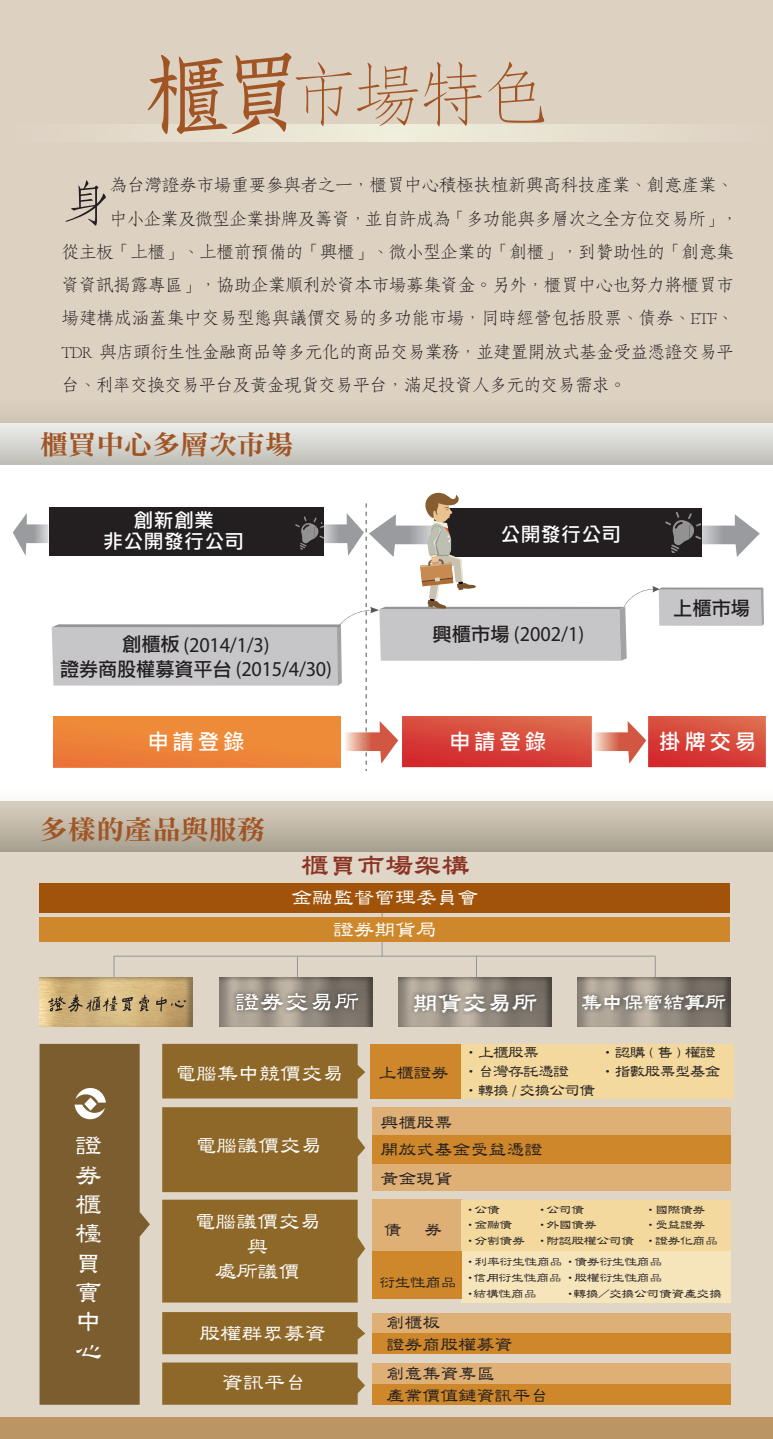
<style>
.page{position:relative;width:773px;height:1439px;background:#fff}
.page>*{position:absolute;margin:0;border:0;box-sizing:border-box;transform-origin:0 0}
.內文{font:70.35px "DF Fang Song Std W2";color:#a15424}
.內文-2{font:49px "DF Fang Song Std W4";color:#231f20;scale:1.05 1}
.內文-3{font:26.95px "DF Ming Std W9";letter-spacing:-.005em;color:#a15424;scale:1.05 1}
.內文-4{font:26.95px "DF Li Shu Std W7";letter-spacing:-.005em;color:#8b3424;scale:1.05 1}
.t1{font:26.6px/29.4px "DF Li Shu Std W5";color:#fff}
.t2{font:24.85px "DF Li Shu Std W7";color:#fff}
.表內{font:21.18px "Myriad Pro";letter-spacing:-.01em;color:#231f20;scale:.95 1}
.t3{font:21px "DF Li Shu Std W5";color:#fff}
.表內-2{font:21px "DF Li Hei Std W5";letter-spacing:.2em;color:#fff}
.t4{font:21px "DF Li Shu Std W7";letter-spacing:-.02em;color:#fff}
.t5{font:20.82px "DF Li Shu Std W5";color:#fff}
.表內-3{font:19.25px "DF Li Hei Std W5";letter-spacing:.05em;color:#fff}
.表內-4{font:19.25px "DF Li Hei Std W5";color:#231f20}
.t6{font:18.03px "DF Li Shu Std W5";color:#231f20}
.內文-5{font:17.5px "DF Fang Song Std W4";letter-spacing:-.065em;color:#231f20;scale:1.05 1}
.t7{font:17.5px "DF Li Shu Std W5";color:#231f20}
.t8{font:15.75px "DF Li Shu Std W5";letter-spacing:-.05em;color:#231f20}
.t9{font:11.9px "DF Li Shu Std W5";letter-spacing:-.03em;color:#231f20;scale:1.08 1}
.s1{font-family:"DF Fang Song Std W6";font-size:87.5px}
.s2{font-family:"DF Li Hei Std W5";font-size:19.25px}
.s3{font-family:"DF Li Shu Std W3"}
</style>
<div class="page">
<div style="left:0;top:0;width:772px;height:776px;background:#ddd1c2"></div>
<div style="left:0;top:423px;width:772px;height:371px;background:#fff"></div>
<div style="left:0;top:802px;width:772px;height:627px;background:#e0d6c7"></div>
<svg style="left:0;top:801px;width:772px;height:50px"></svg>
<svg style="left:0;top:416px;width:772px;height:48px;background:#d5d4cd"></svg>
<svg style="left:476px;top:957px;width:1px;height:18px"></svg>
<svg style="left:654px;top:957px;width:1px;height:18px"></svg>
<svg style="left:114px;top:957px;width:1px;height:18px"></svg>
<svg style="left:297px;top:957px;width:1px;height:18px"></svg>
<hr style="left:381px;top:912px;width:1px;height:44px;background:#939598">
<div style="left:370px;top:1044px;width:93px;height:54px;background:#ce872b"></div>
<div style="left:461px;top:1044px;width:272px;height:54px;background:#f3d99e"></div>
<div style="left:372px;top:1107px;width:358px;height:28px;background:#dfb076"></div>
<div style="left:372px;top:1313px;width:358px;height:20px;background:#dfb076"></div>
<div style="left:372px;top:1363px;width:358px;height:21px;background:#dfb076"></div>
<div style="left:372px;top:1199px;width:89px;height:75px;background:#dfb076"></div>
<div style="left:461px;top:1199px;width:269px;height:65px;background:#f3d99e"></div>
<div style="left:461px;top:1251px;width:269px;height:51px;background:#f6e4bb"></div>
<div style="left:372px;top:1162px;width:358px;height:28px;background:#dfb076"></div>
<div style="left:372px;top:1135px;width:358px;height:29px;background:#ce872b"></div>
<div style="left:372px;top:1333px;width:358px;height:21px;background:#ce872b"></div>
<div style="left:372px;top:1384px;width:358px;height:20px;background:#ce872b"></div>
<div style="left:372px;top:1251px;width:89px;height:48px;background:#ce872b"></div>
<div style="left:162px;top:1199px;width:203px;height:103px;background:#8e6828"></div>
<div style="left:162px;top:1107px;width:203px;height:85px;background:#8e6828"></div>
<div style="left:162px;top:1044px;width:203px;height:54px;background:#8e6828"></div>
<div style="left:40px;top:916px;width:690px;height:25px;background:#ce872b"></div>
<hr style="left:114px;top:956px;width:541px;height:1px;background:#939598">
<svg style="left:40px;top:1044px;width:110px;height:360px;background:#866940"></svg>
<div style="left:162px;top:1312px;width:203px;height:42px;background:#8e6828"></div>
<div style="left:162px;top:1362px;width:203px;height:42px;background:#8e6828"></div>
<div style="left:38px;top:975px;width:158px;height:52px;background:#231f20;opacity:.34"></div>
<div style="left:218px;top:975px;width:157px;height:52px;background:#231f20;opacity:.34"></div>
<div style="left:397px;top:975px;width:157px;height:52px;background:#231f20;opacity:.34"></div>
<div style="left:576px;top:975px;width:157px;height:52px;background:#231f20;opacity:.34"></div>
<div style="left:231px;top:987px;width:132px;height:28px;background:#231f20;opacity:.6"></div>
<div style="left:230px;top:981px;width:139px;height:23px;background:#fff;opacity:.75"></div>
<div style="left:40px;top:883px;width:690px;height:29px;background:#a15409"></div>
<div style="left:409px;top:988px;width:132px;height:29px;background:#231f20;opacity:.56"></div>
<div style="left:579px;top:990px;width:153px;height:25px;background:#231f20;opacity:.64"></div>
<div style="left:0;top:1417px;width:772px;height:22px;background:#bc9662"></div>
<svg style="left:146px;top:124px;width:493px;height:18px;fill:#eae5d4"></svg>
<svg style="left:156px;top:996px;width:30px;height:15px"></svg>
<svg style="left:139px;top:994px;width:10px;height:17px"></svg>
<svg style="left:48px;top:993px;width:85px;height:19px;background:#ad966b"></svg>
<svg style="left:13px;top:492px;width:750px;height:279px"></svg>
<p class="內文" style="left:144px;top:56px;width:410px"><span class="s1">櫃買</span>市場特色</p>
<p class="內文-2" style="left:61px;top:177px;width:51px">身</p>
<p class="內文-5" style="left:109px;top:176px;width:596px">為台灣證券市場重要參與者之一，櫃買中心積極扶植新興高科技產業、創意產業、</p>
<p class="內文-5" style="left:109px;top:209px;width:601px">中小企業及微型企業掛牌及籌資，並自許成為「多功能與多層次之全方位交易所」，</p>
<p class="內文-5" style="left:61px;top:242px;width:642px">從主板「上櫃」、上櫃前預備的「興櫃」、微小型企業的「創櫃」，到贊助性的「創意集</p>
<p class="內文-5" style="left:61px;top:275px;width:642px">資資訊揭露專區」，協助企業順利於資本市場募集資金。另外，櫃買中心也努力將櫃買市</p>
<p class="內文-5" style="left:61px;top:309px;width:642px">場建構成涵蓋集中交易型態與議價交易的多功能市場，同時經營包括股票、債券、ETF、</p>
<p class="內文-5" style="left:61px;top:342px;width:642px">TDR 與店頭衍生性金融商品等多元化的商品交易業務，並建置開放式基金受益憑證交易平</p>
<p class="內文-5" style="left:61px;top:375px;width:540px">台、利率交換交易平台及黃金現貨交易平台，滿足投資人多元的交易需求。</p>
<p class="內文-3" style="left:40px;top:430px;width:243px">櫃買中心多層次市場</p>
<p class="表內-3" style="left:134px;top:509px;width:81px">創新創業</p>
<p class="表內-3" style="left:103px;top:530px;width:142px">非公開發行公司</p>
<p class="表內-3" style="left:500px;top:523px;width:122px">公開發行公司</p>
<p class="表內" style="left:122px;top:631px;width:156px"><span class="s2">創櫃板</span> (2014/1/3)</p>
<p class="表內" style="left:60px;top:656px;width:287px"><span class="s2">證券商股權募資平台</span> (2015/4/30)</p>
<p class="表內" style="left:432px;top:621px;width:161px"><span class="s2">興櫃市場</span> (2002/1)</p>
<p class="表內-4" style="left:673px;top:598px;width:78px">上櫃市場</p>
<p class="表內-2" style="left:148px;top:730px;width:98px">申請登錄</p>
<p class="表內-2" style="left:449px;top:730px;width:98px">申請登錄</p>
<p class="表內-2" style="left:659px;top:730px;width:98px">掛牌交易</p>
<p class="內文-3" style="left:40px;top:815px;width:216px">多樣的產品與服務</p>
<p class="內文-4" style="left:301px;top:851px;width:162px">櫃買市場架構</p>
<p class="t5" style="left:291px;top:886px;width:188px">金融監督管理委員會</p>
<p class="t5" style="left:333px;top:918px;width:105px">證券期貨局</p>
<h3 class="t2" style="left:235px;top:988px;width:125px">證券交易所</h3>
<p class="t2" style="left:412px;top:989px;width:125px">期貨交易所</p>
<p class="t4" style="left:581px;top:991px;width:146px">集中保管結算所</p>
<p class="t1" style="left:75px;top:1130px;width:27px">證券櫃檯買賣中心</p>
<p class="t3" style="left:175px;top:1062px;width:169px">電腦集中競價交易</p>
<p class="t7" style="left:379px;top:1063px;width:71px">上櫃證券</p>
<p class="t6" style="left:380px;top:1112px;width:73px">興櫃股票</p>
<p class="t8" style="left:463px;top:1044px;width:77px"><span class="s3">•</span>上櫃股票</p>
<p class="t8" style="left:599px;top:1044px;width:117px"><span class="s3">•</span>認購 ( 售 ) 權證</p>
<p class="t8" style="left:463px;top:1063px;width:107px"><span class="s3">•</span>台灣存託憑證</p>
<p class="t8" style="left:599px;top:1063px;width:122px"><span class="s3">•</span>指數股票型基金</p>
<p class="t8" style="left:463px;top:1082px;width:133px"><span class="s3">•</span>轉換 / 交換公司債</p>
<p class="t3" style="left:195px;top:1134px;width:128px">電腦議價交易</p>
<p class="t3" style="left:194px;top:1210px;width:127px">電腦議價交易</p>
<p class="t3" style="left:247px;top:1235px;width:22px">與</p>
<p class="t3" style="left:215px;top:1260px;width:85px">處所議價</p>
<p class="t3" style="left:199px;top:1322px;width:127px">股權群眾募資</p>
<p class="t3" style="left:222px;top:1371px;width:86px">資訊平台</p>
<p class="t6" style="left:380px;top:1140px;width:163px">開放式基金受益憑證</p>
<p class="t6" style="left:380px;top:1169px;width:73px">黃金現貨</p>
<p class="t9" style="left:463px;top:1203px;width:35px">• 公債</p>
<p class="t9" style="left:535px;top:1203px;width:46px">• 公司債</p>
<p class="t9" style="left:644px;top:1203px;width:58px">• 國際債券</p>
<p class="t9" style="left:463px;top:1218px;width:46px">• 金融債</p>
<p class="t9" style="left:535px;top:1218px;width:58px">• 外國債券</p>
<p class="t9" style="left:644px;top:1218px;width:58px">• 受益證券</p>
<p class="t9" style="left:463px;top:1234px;width:237px">• 分割債券 • 附認股權公司債 • 證券化商品</p>
<p class="t9" style="left:463px;top:1255px;width:185px">• 利率衍生性商品• 債券衍生性商品</p>
<p class="t9" style="left:463px;top:1271px;width:185px">•信用衍生性商品 • 股權衍生性商品</p>
<p class="t9" style="left:463px;top:1287px;width:69px">•結構性商品</p>
<p class="t9" style="left:563px;top:1287px;width:148px">•轉換／交換公司債資產交換</p>
<p class="t7" style="left:384px;top:1220px;width:19px">債</p>
<p class="t7" style="left:424px;top:1220px;width:19px">券</p>
<p class="t8" style="left:379px;top:1274px;width:79px">衍生性商品</p>
<p class="t6" style="left:386px;top:1313px;width:55px">創櫃板</p>
<p class="t6" style="left:386px;top:1334px;width:127px">證券商股權募資</p>
<p class="t6" style="left:386px;top:1363px;width:109px">創意集資專區</p>
<p class="t6" style="left:386px;top:1385px;width:163px">產業價值鏈資訊平台</p>
</div>
